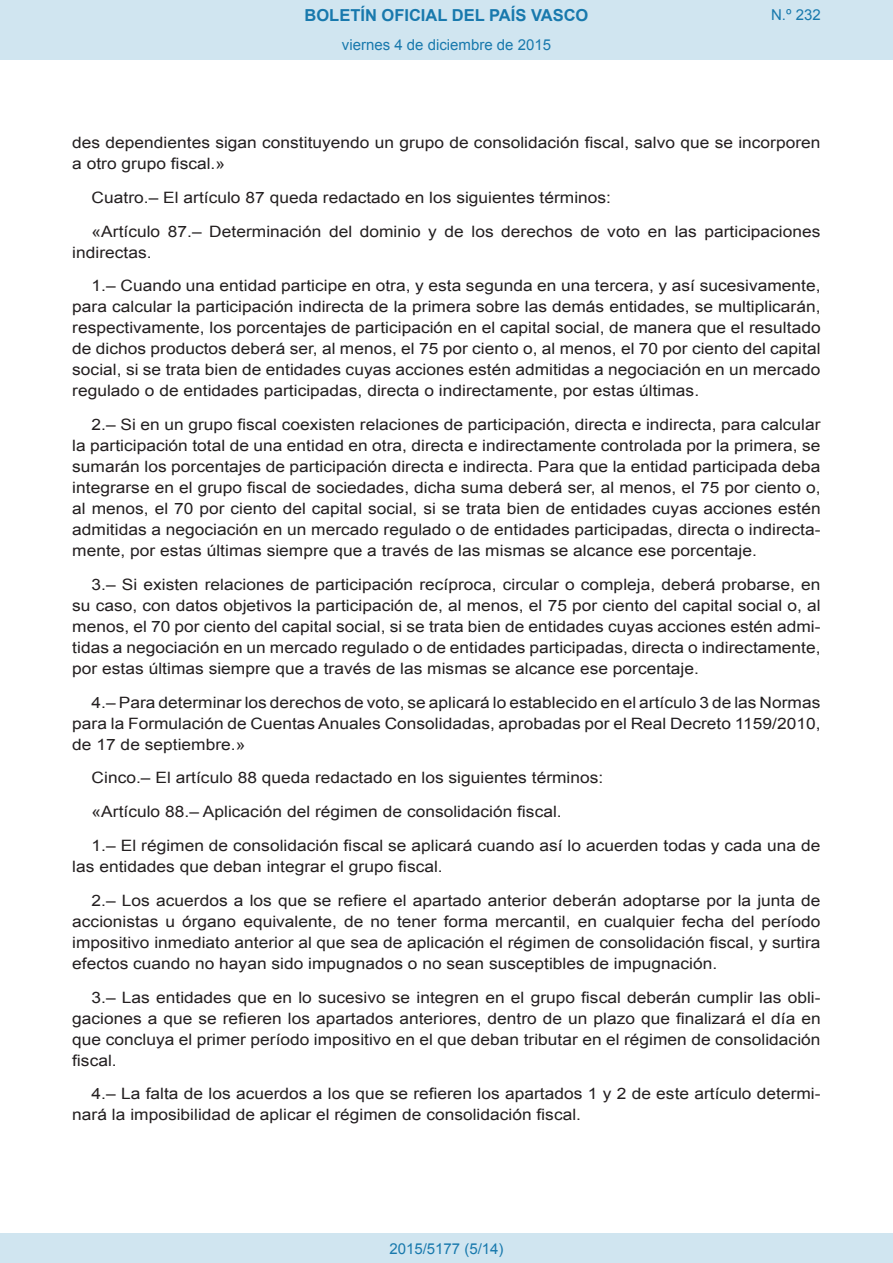
<style>
.page{position:relative;width:893px;height:1263px;background:#fff}
.page>*{position:absolute;margin:0;border:0;box-sizing:border-box;transform-origin:0 0}
.t1{font:700 16.5px "Arial";color:#1879ad}
.BOPVDetalle{font:15.6px/21px "Arial";color:#231f20;text-align:justify;scale:1.11 1}
.Paginacion_Centro{font:15px "Arial";color:#1879ad}
</style>
<div class="page">
<div style="left:0;top:0;width:893px;height:60px;background:#d0e5f0"></div>
<div style="left:0;top:1233px;width:893px;height:30px;background:#d0e5f0"></div>
<p class="t1" style="left:305px;top:4px;width:285px">BOLETÍN OFICIAL DEL PAÍS VASCO</p>
<p class="Paginacion_Centro" style="left:342px;top:35px;width:211px">viernes 4 de diciembre de 2015</p>
<p class="Paginacion_Centro" style="left:771px;top:5px;width:51px">N.º 232</p>
<p class="BOPVDetalle" style="left:72px;top:132px;width:676px">des dependientes sigan constituyendo un grupo de consolidación fiscal, salvo que se incorporen a otro grupo fiscal.»</p>
<p class="BOPVDetalle" style="left:92px;top:187px;width:469px">Cuatro.– El artículo 87 queda redactado en los siguientes términos:</p>
<p class="BOPVDetalle" style="left:72px;top:221px;width:676px;text-indent:19px">«Artículo 87.– Determinación del dominio y de los derechos de voto en las participaciones indirectas.</p>
<p class="BOPVDetalle" style="left:72px;top:276px;width:676px;text-indent:19px">1.– Cuando una entidad participe en otra, y esta segunda en una tercera, y así sucesivamente, para calcular la participación indirecta de la primera sobre las demás entidades, se multiplicarán, respectivamente, los porcentajes de participación en el capital social, de manera que el resultado de dichos productos deberá ser, al menos, el 75 por ciento o, al menos, el 70 por ciento del capital social, si se trata bien de entidades cuyas acciones estén admitidas a negociación en un mercado regulado o de entidades participadas, directa o indirectamente, por estas últimas.</p>
<p class="BOPVDetalle" style="left:72px;top:414px;width:676px;text-indent:19px">2.– Si en un grupo fiscal coexisten relaciones de participación, directa e indirecta, para calcular la participación total de una entidad en otra, directa e indirectamente controlada por la primera, se sumarán los porcentajes de participación directa e indirecta. Para que la entidad participada deba integrarse en el grupo fiscal de sociedades, dicha suma deberá ser, al menos, el 75 por ciento o, al menos, el 70 por ciento del capital social, si se trata bien de entidades cuyas acciones estén admitidas a negociación en un mercado regulado o de entidades participadas, directa o indirecta&shy;mente, por estas últimas siempre que a través de las mismas se alcance ese porcentaje.</p>
<p class="BOPVDetalle" style="left:72px;top:574px;width:676px;text-indent:19px">3.– Si existen relaciones de participación recíproca, circular o compleja, deberá probarse, en su caso, con datos objetivos la participación de, al menos, el 75 por ciento del capital social o, al menos, el 70 por ciento del capital social, si se trata bien de entidades cuyas acciones estén admi&shy;tidas a negociación en un mercado regulado o de entidades participadas, directa o indirectamente, por estas últimas siempre que a través de las mismas se alcance ese porcentaje.</p>
<p class="BOPVDetalle" style="left:72px;top:692px;width:676px;text-indent:19px">4.– Para determinar los derechos de voto, se aplicará lo establecido en el artículo 3 de las Normas para la Formulación de Cuentas Anuales Consolidadas, aprobadas por el Real Decreto 1159/2010, de 17 de septiembre.»</p>
<p class="BOPVDetalle" style="left:92px;top:768px;width:462px">Cinco.– El artículo 88 queda redactado en los siguientes términos:</p>
<p class="BOPVDetalle" style="left:92px;top:801px;width:425px">«Artículo 88.– Aplicación del régimen de consolidación fiscal.</p>
<p class="BOPVDetalle" style="left:72px;top:835px;width:676px;text-indent:19px">1.– El régimen de consolidación fiscal se aplicará cuando así lo acuerden todas y cada una de las entidades que deban integrar el grupo fiscal.</p>
<p class="BOPVDetalle" style="left:72px;top:890px;width:676px;text-indent:19px">2.– Los acuerdos a los que se refiere el apartado anterior deberán adoptarse por la junta de accionistas u órgano equivalente, de no tener forma mercantil, en cualquier fecha del período impositivo inmediato anterior al que sea de aplicación el régimen de consolidación fiscal, y surtira efectos cuando no hayan sido impugnados o no sean susceptibles de impugnación.</p>
<p class="BOPVDetalle" style="left:72px;top:987px;width:676px;text-indent:19px">3.– Las entidades que en lo sucesivo se integren en el grupo fiscal deberán cumplir las obli&shy;gaciones a que se refieren los apartados anteriores, dentro de un plazo que finalizará el día en que concluya el primer período impositivo en el que deban tributar en el régimen de consolidación fiscal.</p>
<p class="BOPVDetalle" style="left:72px;top:1083px;width:676px;text-indent:19px">4.– La falta de los acuerdos a los que se refieren los apartados 1 y 2 de este artículo determi&shy;nará la imposibilidad de aplicar el régimen de consolidación fiscal.</p>
<p class="Paginacion_Centro" style="left:389px;top:1238px;width:116px">2015/5177 (5/14)</p>
</div>
